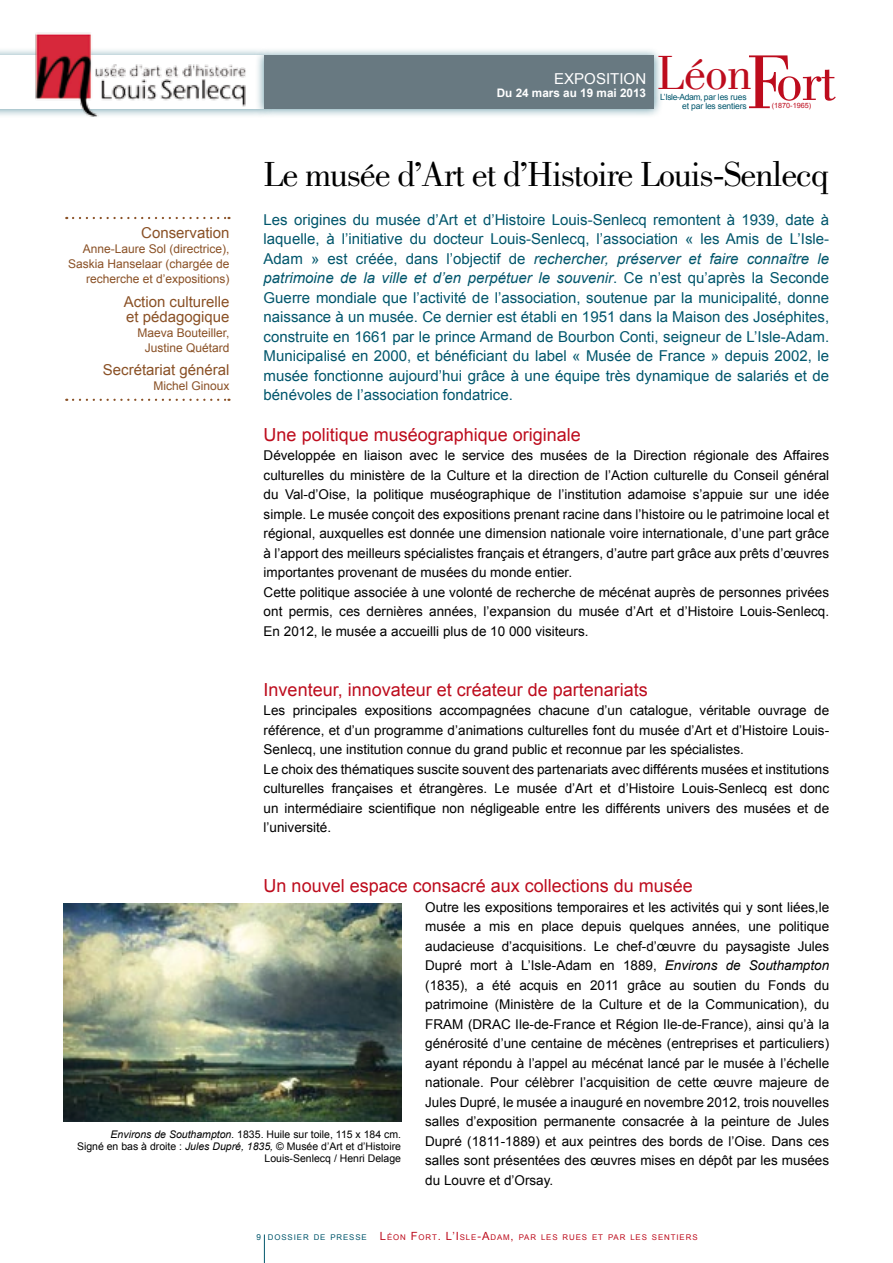
<style>
.page{position:relative;width:893px;height:1263px;background:#fff}
.page>*{position:absolute;margin:0;border:0;box-sizing:border-box;transform-origin:0 0}
.t1{font:49.65px "Bodoni";color:#bd0c1d}
.t2{font:36px "Bodoni";letter-spacing:-.03em;color:#000}
.t3{font:18px "Arial";color:#bd0c1d}
.t4{font:15px/19.5px "Arial";color:#00566c;text-align:justify}
.t5{font:15px/15px "Arial";color:#8a5126}
.t6{font:15px "Arial";color:#fff}
.t7{font:13.5px/19.5px "Arial";color:#000}
.t8{font:12px/15px "Arial";color:#8a5126;text-align:right}
.t9{font:10.5px/12px "Arial";color:#000;text-align:right}
.t10{font:8.55px/8.6px "Arial";letter-spacing:-.02em;color:#00566c;text-align:right}
.t11{font:8.25px "Arial";color:#00566c}
.t12{font:7.8px "Arial";letter-spacing:.115em;color:#bd0c1d}
.t13{font:7.2px "Arial";color:#bd0c1d}
.s1{font-size:78.9px}
.s2{font-size:58.05px}
.s3{font-style:italic}
.s4{color:#00566c}
.s5{font-size:11.25px}
</style>
<div class="page">
<svg style="left:73px;top:217px;width:156px;height:2px"></svg>
<svg style="left:73px;top:399px;width:156px;height:2px"></svg>
<svg style="left:264px;top:1234px;width:1px;height:29px"></svg>
<div style="left:255px;top:46px;width:408px;height:72px;background:#00566c;opacity:.6"></div>
<div style="left:264px;top:55px;width:390px;height:53px;background:#687981"></div>
<img style="left:17px;top:32px;width:245px;height:86px">
<img style="left:64px;top:904px;width:337px;height:217px">
<p class="t5" style="left:141px;top:225px;width:90px">Conservation</p>
<p class="t8" style="left:68px;top:241px;width:163px">Anne-Laure Sol (directrice),<br>Saskia Hanselaar (chargée de recherche et d’expositions)</p>
<p class="t5" style="left:124px;top:294px;width:107px">Action culturelle et pédagogique</p>
<p class="t8" style="left:138px;top:325px;width:94px">Maeva Bouteiller,<br>Justine Quétard</p>
<p class="t5" style="left:103px;top:362px;width:128px">Secrétariat général</p>
<p class="t8" style="left:154px;top:378px;width:78px">Michel Ginoux</p>
<h1 class="t1" style="left:657px;top:45px;width:181px">Léon<span class="s1">F</span><span class="s2">ort</span></h1>
<p class="t6" style="left:554px;top:70px;width:94px">EXPOSITION</p>
<p class="t10" style="left:497px;top:93px;width:251px"><sup>Du</sup> <sup>24</sup> <sup>mars</sup> <sup>au</sup> <sup>19</sup> <sup>mai</sup> <sup>2013</sup> L’Isle-Adam, par les rues et par les sentiers</p>
<p class="t13" style="left:772px;top:102px;width:41px">(1870-1965)</p>
<h2 class="t2" style="left:264px;top:154px;width:567px">Le musée d’Art et d’Histoire Louis-Senlecq</h2>
<p class="t4" style="left:264px;top:210px;width:567px">Les origines du musée d’Art et d’Histoire Louis-Senlecq remontent à 1939, date à laquelle, à l’initiative du docteur Louis-Senlecq, l’association « les Amis de L’Isle-Adam » est créée, dans l’objectif de <span class="s3">rechercher, préserver et faire connaître le patrimoine de la ville et d’en perpétuer le souvenir</span>. Ce n’est qu’après la Seconde Guerre mondiale que l’activité de l’association, soutenue par la municipalité, donne naissance à un musée. Ce dernier est établi en 1951 dans la Maison des Joséphites, construite en 1661 par le prince Armand de Bourbon Conti, seigneur de L’Isle-Adam.<br>Municipalisé en 2000, et bénéficiant du label « Musée de France » depuis 2002, le musée fonctionne aujourd’hui grâce à une équipe très dynamique de salariés et de bénévoles de l’association fondatrice.</p>
<h3 class="t3" style="left:264px;top:424px;width:319px">U ne politique muséographique originale</h3>
<p class="t7" style="left:264px;top:446px;width:567px">Développée en liaison avec le service des musées de la Direction régionale des Affaires culturelles du ministère de la Culture et la direction de l’Action culturelle du Conseil général du Val-d’Oise, la politique muséographique de l’institution adamoise s’appuie sur une idée simple. Le musée conçoit des expositions prenant racine dans l’histoire ou le patrimoine local et régional, auxquelles est donnée une dimension nationale voire internationale, d’une part grâce à l’apport des meilleurs spécialistes français et étrangers, d’autre part grâce aux prêts d’œuvres importantes provenant de musées du monde entier.<br>Cette politique associée à une volonté de recherche de mécénat auprès de personnes privées ont permis, ces dernières années, l’expansion du musée d’Art et d’Histoire Louis-Senlecq.<br>En 2012, le musée a accueilli plus de 10 000 visiteurs.</p>
<h3 class="t3" style="left:264px;top:679px;width:386px">Inventeur, innovateur et créateur de partenariats</h3>
<p class="t7" style="left:264px;top:701px;width:567px">Les principales expositions accompagnées chacune d’un catalogue, véritable ouvrage de référence, et d’un programme d’animations culturelles font du musée d’Art et d’Histoire Louis-Senlecq, une institution connue du grand public et reconnue par les spécialistes.<br>Le choix des thématiques suscite souvent des partenariats avec différents musées et institutions culturelles françaises et étrangères. Le musée d’Art et d’Histoire Louis-Senlecq est donc un intermédiaire scientifique non négligeable entre les différents univers des musées et de l’université.</p>
<h3 class="t3" style="left:264px;top:876px;width:431px">U n nouvel espace consacré aux collections du musée</h3>
<p class="t7" style="left:425px;top:897px;width:405px;text-align:justify">Outre les expositions temporaires et les activités qui y sont liées,le musée a mis en place depuis quelques années, une politique audacieuse d’acquisitions. Le chef-d’œuvre du paysagiste Jules Dupré mort à L’Isle-Adam en 1889, <span class="s3">Environs de Southampton </span>(1835), a été acquis en 2011 grâce au soutien du Fonds du patrimoine (Ministère de la Culture et de la Communication), du FRAM</p>
<p class="t7" style="left:425px;top:1014px;width:405px;text-align:justify;text-indent:76px">C I le-de-France et Région I le-de-France), ainsi qu’à la générosité d’une centaine de mécènes (entreprises et particuliers) ayant répondu à l’appel au mécénat lancé par le musée à l’échelle nationale. Pour célèbrer l’acquisition de cette œuvre majeure de Jules Dupré, le musée a inauguré en novembre 2012, trois nouvelles salles d’exposition permanente consacrée à la peinture de Jules Dupré (1811-1889) et aux peintres des bords de l’Oise. Dans ces salles sont présentées des œuvres mises en dépôt par les musées du Louvre et d’Orsay.</p>
<p class="t7" style="left:468px;top:1014px;width:15px">(DRA</p>
<p class="t9" style="left:77px;top:1128px;width:326px"><span class="s3">Environs de Southampton.</span> 1835. Huile sur toile, 115 x 184 cm.<br>Signé en bas à droite : <span class="s3">Jules Dupré, 1835,</span> © Musée d’Art et d’Histoire<br>Louis-Senlecq / Henri Delage</p>
<p class="t12" style="left:268px;top:1233px;width:431px"><span class="s4">DOSSIER DE PRESSE</span> <span class="s5">L</span>ÉON <span class="s5">F</span>ORT<span class="s5">. L’I</span> SLE<span class="s5">-A</span>DAM<span class="s5">,</span> PAR LES RUES ET PAR LES SENTIERS</p>
<p class="t11" style="left:256px;top:1232px;width:6px">9</p>
</div>
